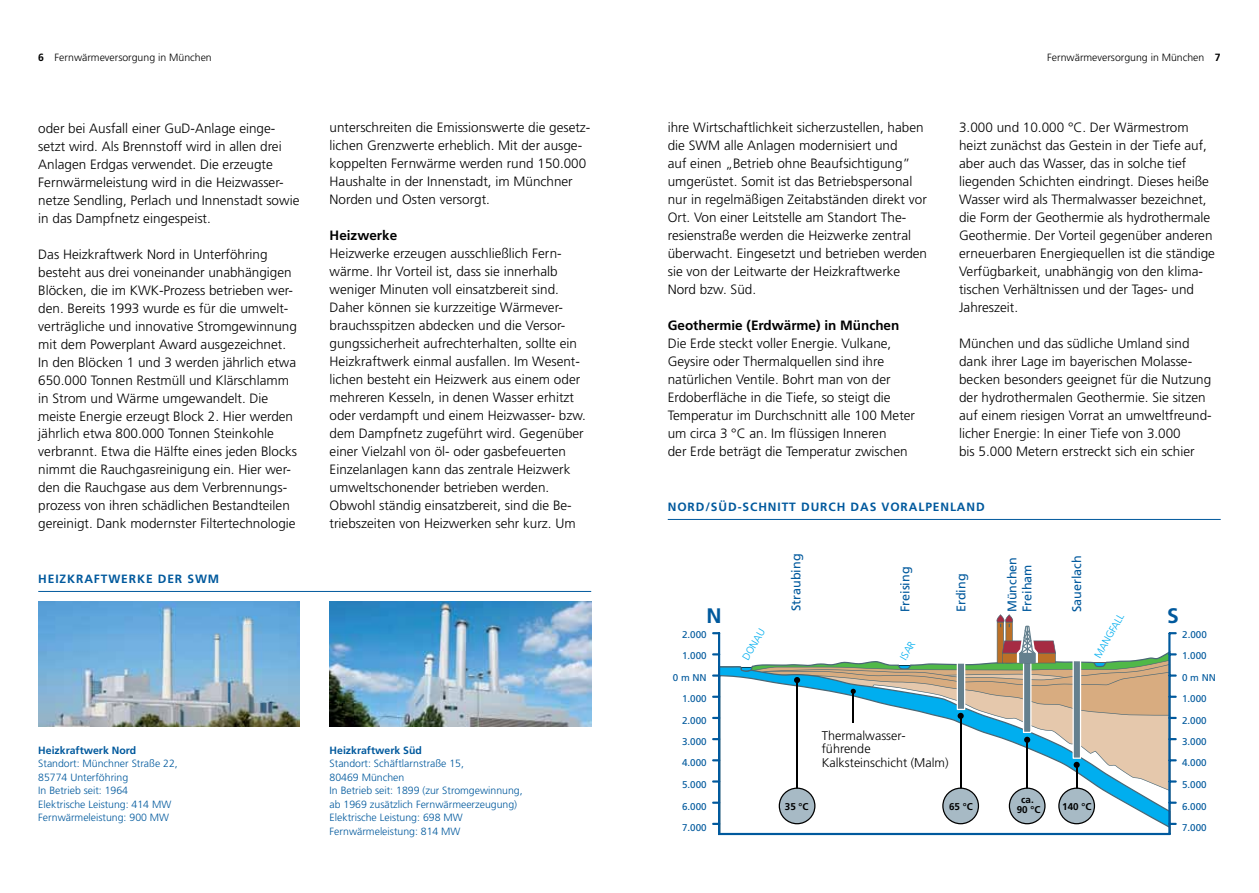
<style>
.page{position:relative;width:1259px;height:893px;background:#fff}
.page>*{position:absolute;margin:0;border:0;box-sizing:border-box;transform-origin:0 0}
.t1{font:700 21px "Frutiger LT";color:#00599d}
.t2{font:300 13.5px/18px "Frutiger LT";color:#000}
.t3{font:700 13.5px "Frutiger LT";color:#000}
.t4{font:12.6px "Frutiger LT";color:#00599d}
.t5{font:300 12.6px/13.8px "Frutiger LT";color:#000}
.t6{font:700 12px "Frutiger LT";letter-spacing:.075em;color:#00599d}
.t7{font:300 10.5px/13.5px "Frutiger LT";color:#00599d}
.t8{font:300 10.5px "Frutiger LT";color:#000}
.t9{font:700 10.5px "Frutiger LT";color:#00599d}
.t10{font:300 10.35px "Frutiger LT";color:#00aeef}
.t11{font:9.9px/21.3px "Frutiger LT";color:#00599d}
.t12{font:700 9.9px/10.1px "Frutiger LT";color:#000;text-align:center}
.s1{font-weight:700}
</style>
<div class="page">
<img style="left:38px;top:601px;width:262px;height:126px">
<img style="left:330px;top:601px;width:261px;height:126px">
<hr style="left:38px;top:591px;width:553px;height:1px;background:#00599d">
<hr style="left:668px;top:519px;width:552px;height:1px;background:#00599d">
<svg style="left:712px;top:632px;width:464px;height:203px"></svg>
<svg style="left:872px;top:614px;width:298px;height:220px"></svg>
<div style="left:1020px;top:653px;width:15px;height:10px;background:#64808e"></div>
<hr style="left:852px;top:691px;width:2px;height:32px;background:#000">
<svg style="left:850px;top:689px;width:6px;height:5px"></svg>
<p class="t8" style="left:38px;top:51px;width:175px"><span class="s1">6</span> Fernwärmeversorgung in München</p>
<p class="t8" style="left:1047px;top:51px;width:175px">Fernwärmeversorgung in München <span class="s1">7</span></p>
<p class="t2" style="left:38px;top:119px;width:263px">oder bei Ausfall einer GuD-Anlage einge&shy;setzt wird. Als Brennstoff wird in allen drei Anlagen Erdgas verwendet. Die erzeugte Fernwärmeleistung wird in die Heizwasser&shy;netze Sendling, Perlach und Innenstadt sowie in das Dampfnetz eingespeist.</p>
<p class="t2" style="left:38px;top:245px;width:260px">Das Heizkraftwerk Nord in Unterföhring besteht aus drei voneinander unabhängigen Blöcken, die im KWK-Prozess betrieben wer&shy;den. Bereits 1993 wurde es für die umwelt&shy;verträgliche und innovative Stromgewinnung mit dem Powerplant Award ausgezeichnet.<br>In den Blöcken 1 und 3 werden jährlich etwa 650.000 Tonnen Restmüll und Klärschlamm in Strom und Wärme umgewandelt. Die meiste Energie erzeugt Block 2. Hier werden jährlich etwa 800.000 Tonnen Steinkohle verbrannt. Etwa die Hälfte eines jeden Blocks nimmt die Rauchgasreinigung ein. Hier wer&shy;den die Rauchgase aus dem Verbrennungs&shy;prozess von ihren schädlichen Bestandteilen gereinigt. Dank modernster Filtertechnologie</p>
<p class="t6" style="left:38px;top:571px;width:47px">Heizkraf</p>
<p class="t6" style="left:101px;top:571px;width:120px">twerke der SWM</p>
<p class="t2" style="left:330px;top:119px;width:262px">unterschreiten die Emissionswerte die gesetz&shy;lichen Grenzwerte erheblich. Mit der ausge&shy;koppelten Fernwärme werden rund 150.000<br>Haushalte in der Innenstadt, im Münchner Norden und Osten versorgt.</p>
<p class="t3" style="left:330px;top:228px;width:69px">Heizwerke</p>
<p class="t2" style="left:330px;top:245px;width:258px">Heizwerke erzeugen ausschließlich Fern&shy;wärme. Ihr Vorteil ist, dass sie innerhalb weniger Minuten voll einsatzbereit sind.<br>Daher können sie kurzzeitige Wärmever&shy;brauchsspitzen abdecken und die Versor&shy;gungssicherheit aufrechterhalten, sollte ein Heizkraftwerk einmal ausfallen. Im Wesent&shy;lichen besteht ein Heizwerk aus einem oder mehreren Kesseln, in denen Wasser erhitzt oder verdampft und einem Heizwasser- bzw. dem Dampfnetz zugeführt wird. Gegenüber einer Vielzahl von öl- oder gasbefeuerten Einzelanlagen kann das zentrale Heizwerk umweltschonender betrieben werden.<br>Obwohl ständig einsatzbereit, sind die Be&shy;triebszeiten von Heizwerken sehr kurz. Um</p>
<p class="t9" style="left:38px;top:744px;width:99px">Heizkraftwerk Nord</p>
<p class="t7" style="left:38px;top:757px;width:141px">Standort: Münchner Straße 22,<br>85774 Unterföhring<br>In Betrieb seit: 1964<br>Elektrische Leistung: 414 MW<br>Fernwärmeleistung: 900 MW</p>
<p class="t9" style="left:330px;top:744px;width:94px">Heizkraftwerk Süd</p>
<p class="t7" style="left:330px;top:757px;width:194px">Standort: Schäftlarnstraße 15,<br>80469 München<br>In Betrieb seit: 1899 (zur Stromgewinnung, ab 1969 zusätzlich Fernwärmeerzeugung)<br>Elektrische Leistung: 698 MW<br>Fernwärmeleistung: 814 MW</p>
<p class="t2" style="left:668px;top:119px;width:261px">ihre Wirtschaftlichkeit sicherzustellen, haben die SWM alle Anlagen modernisiert und<br>auf einen „Betrieb ohne Beaufsichtigung” umgerüstet. Somit ist das Betriebspersonal nur in regelmäßigen Zeitabständen direkt vor Ort. Von einer Leitstelle am Standort The&shy;resienstraße werden die Heizwerke zentral überwacht. Eingesetzt und betrieben werden sie von der Leitwarte der Heizkraftwerke Nord bzw. Süd.</p>
<p class="t3" style="left:668px;top:318px;width:233px">Geothermie (Erdwärme) in München</p>
<p class="t2" style="left:668px;top:335px;width:249px">Die Erde steckt voller Energie. Vulkane, Geysire oder Thermalquellen sind ihre natürlichen Ventile. Bohrt man von der Erdoberfläche in die Tiefe, so steigt die Temperatur im Durchschnitt alle 100 Meter um circa 3 °C an. Im flüssigen Inneren<br>der Erde beträgt die Temperatur zwischen</p>
<p class="t2" style="left:959px;top:119px;width:257px">3.000 und 10.000 °C. Der Wärmestrom heizt zunächst das Gestein in der Tiefe auf, aber auch das Wasser, das in solche tief liegenden Schichten eindringt. Dieses heiße Wasser wird als Thermalwasser bezeichnet, die Form der Geothermie als hydrothermale Geothermie. Der Vorteil gegenüber anderen erneuerbaren Energiequellen ist die ständige Verfügbarkeit, unabhängig von den klima&shy;tischen Verhältnissen und der Tages- und Jahreszeit.</p>
<p class="t2" style="left:959px;top:335px;width:254px">München und das südliche Umland sind dank ihrer Lage im bayerischen Molasse&shy;becken besonders geeignet für die Nutzung der hydrothermalen Geothermie. Sie sitzen auf einem riesigen Vorrat an umweltfreund&shy;licher Energie: In einer Tiefe von 3.000<br>bis 5.000 Metern erstreckt sich ein schier</p>
<p class="t6" style="left:668px;top:499px;width:318px">Nord/SÜd-Sch nitt durch das Voralpenland</p>
<p class="t4" style="left:789px;top:611px;width:59px;rotate:-90deg">Straubing</p>
<p class="t4" style="left:1004px;top:612px;width:57px;rotate:-90deg">München</p>
<p class="t4" style="left:1069px;top:612px;width:58px;rotate:-90deg">Sauerlach</p>
<p class="t4" style="left:897px;top:612px;width:47px;rotate:-90deg">Freising</p>
<p class="t4" style="left:953px;top:612px;width:40px;rotate:-90deg">Erding</p>
<p class="t4" style="left:1019px;top:612px;width:49px;rotate:-90deg">Freiham</p>
<h1 class="t1" style="left:706px;top:603px;width:17px">N</h1>
<h1 class="t1" style="left:1167px;top:603px;width:13px">S</h1>
<p class="t10" style="left:740px;top:656px;width:36px;rotate:-60deg">DONAU</p>
<p class="t10" style="left:1092px;top:654px;width:50px;rotate:-60deg">MANGFALL</p>
<p class="t11" style="left:1182px;top:624px;width:26px">2.000<br>1.000</p>
<p class="t11" style="left:1182px;top:668px;width:35px;line-height:20.4px">0 m NN<br>1.000</p>
<p class="t11" style="left:1182px;top:710px;width:26px;text-align:justify">2.000<br>3.000<br>4.000<br>5.000</p>
<p class="t11" style="left:1182px;top:796px;width:26px">6.000<br>7.000</p>
<p class="t11" style="left:682px;top:624px;width:26px">2.000<br>1.000</p>
<p class="t11" style="left:673px;top:668px;width:35px;line-height:20.4px;text-align:right">0 m NN<br>1.000</p>
<p class="t11" style="left:682px;top:710px;width:26px;text-align:justify">2.000<br>3.000<br>4.000<br>5.000</p>
<p class="t11" style="left:682px;top:796px;width:26px">6.000<br>7.000</p>
<p class="t10" style="left:897px;top:656px;width:22px;rotate:-60deg">ISAR</p>
<p class="t5" style="left:822px;top:728px;width:128px">Thermalwasser&shy;führende<br>Kalksteinschicht (Malm)</p>
<p class="t12" style="left:785px;top:801px;width:25px">35 °C</p>
<p class="t12" style="left:949px;top:801px;width:25px">65 °C</p>
<p class="t12" style="left:1016px;top:795px;width:25px">ca.<br>90 °C</p>
<p class="t12" style="left:1062px;top:801px;width:31px">140 °C</p>
</div>
